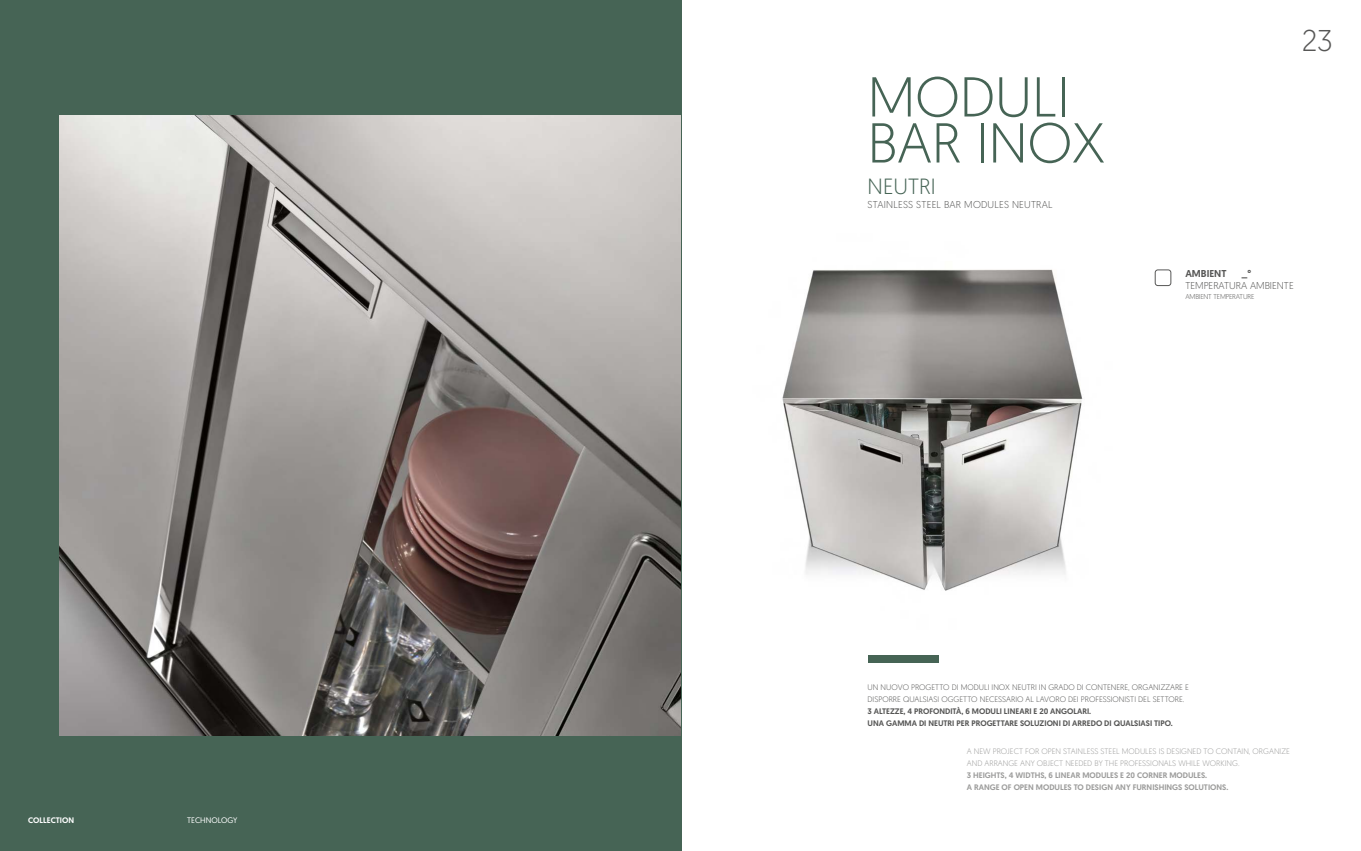
<style>
.page{position:relative;width:1361px;height:851px;background:#fff}
.page>*{position:absolute;margin:0;border:0;box-sizing:border-box;transform-origin:0 0}
.t1{font:300 56px/46px "Geomanist";color:#466455}
.t2{font:300 30px "Geomanist";color:#575756}
.t3{font:300 22px "Geomanist";color:#466455}
.t4{font:300 10px "Geomanist";letter-spacing:.02em;color:#575756}
.t5{font:300 10px "Geomanist";color:#575756}
.t6{font:500 10px "Geomanist";color:#575756}
.t7{font:300 8px/12px "Geomanist";color:#575756}
.t8{font:300 8px/12px "Geomanist";color:#9d9d9c}
.t9{font:500 8px/12px "Geomanist";color:#575756}
.t10{font:500 8px/12px "Geomanist";color:#9d9d9c}
.t11{font:500 8px "Geomanist";color:#fff}
.t12{font:8px "Geomanist";color:#fff}
.t13{font:300 7px "Geomanist";letter-spacing:-.02em;color:#575756}
</style>
<div class="page">
<img style="left:782px;top:269px;width:301px;height:322px">
<div style="left:0;top:0;width:681px;height:850px;background:#466455"></div>
<img style="left:59px;top:115px;width:621px;height:620px">
<div style="left:867px;top:655px;width:71px;height:7px;background:#466455"></div>
<div style="left:1155px;top:270px;width:16px;height:16px;border:1px solid #575756;border-radius:3px"></div>
<p class="t11" style="left:28px;top:814px;width:47px">COLLECTION</p>
<p class="t12" style="left:187px;top:814px;width:52px">TECHNOLOGY</p>
<h1 class="t1" style="left:867px;top:72px;width:239px">MODULI<br>BAR INOX</h1>
<p class="t4" style="left:867px;top:198px;width:186px">STAINLESS STEEL BAR MODULES NEUTRAL</p>
<h3 class="t3" style="left:867px;top:172px;width:70px">NEUTRI</h3>
<h2 class="t2" style="left:1302px;top:21px;width:32px">23</h2>
<p class="t6" style="left:1185px;top:267px;width:43px">AMBIENT</p>
<p class="t6" style="left:1241px;top:267px;width:11px">_°</p>
<p class="t5" style="left:1185px;top:279px;width:110px">TEMPERATURA AMBIENTE</p>
<p class="t13" style="left:1185px;top:292px;width:71px">AMBIENT TEMPERATURE</p>
<p class="t7" style="left:867px;top:681px;width:323px">UN NUOVO PROGETTO DI MODULI INOX NEUTRI IN GRADO DI CONTENERE, ORGANIZZARE E<br>DISPORRE QUALSIASI OGGETTO NECESSARIO AL LAVORO DEI PROFESSIONISTI DEL SETTORE.</p>
<p class="t9" style="left:867px;top:705px;width:307px">3 ALTEZZE, 4 PROFONDITÀ, 6 MODULI LINEARI E 20 ANGOLARI.<br>UNA GAMMA DI NEUTRI PER PROGETTARE SOLUZIONI DI ARREDO DI QUALSIASI TIPO.</p>
<p class="t8" style="left:967px;top:744px;width:324px">A NEW PROJECT FOR OPEN STAINLESS STEEL MODULES IS DESIGNED TO CONTAIN, ORGANIZE<br>AND ARRANGE ANY OBJECT NEEDED BY THE PROFESSIONALS WHILE WORKING.</p>
<p class="t10" style="left:967px;top:768px;width:263px">3 HEIGHTS, 4 WIDTHS, 6 LINEAR MODULES E 20 CORNER MODULES.<br>A RANGE OF OPEN MODULES TO DESIGN ANY FURNISHINGS SOLUTIONS.</p>
</div>
